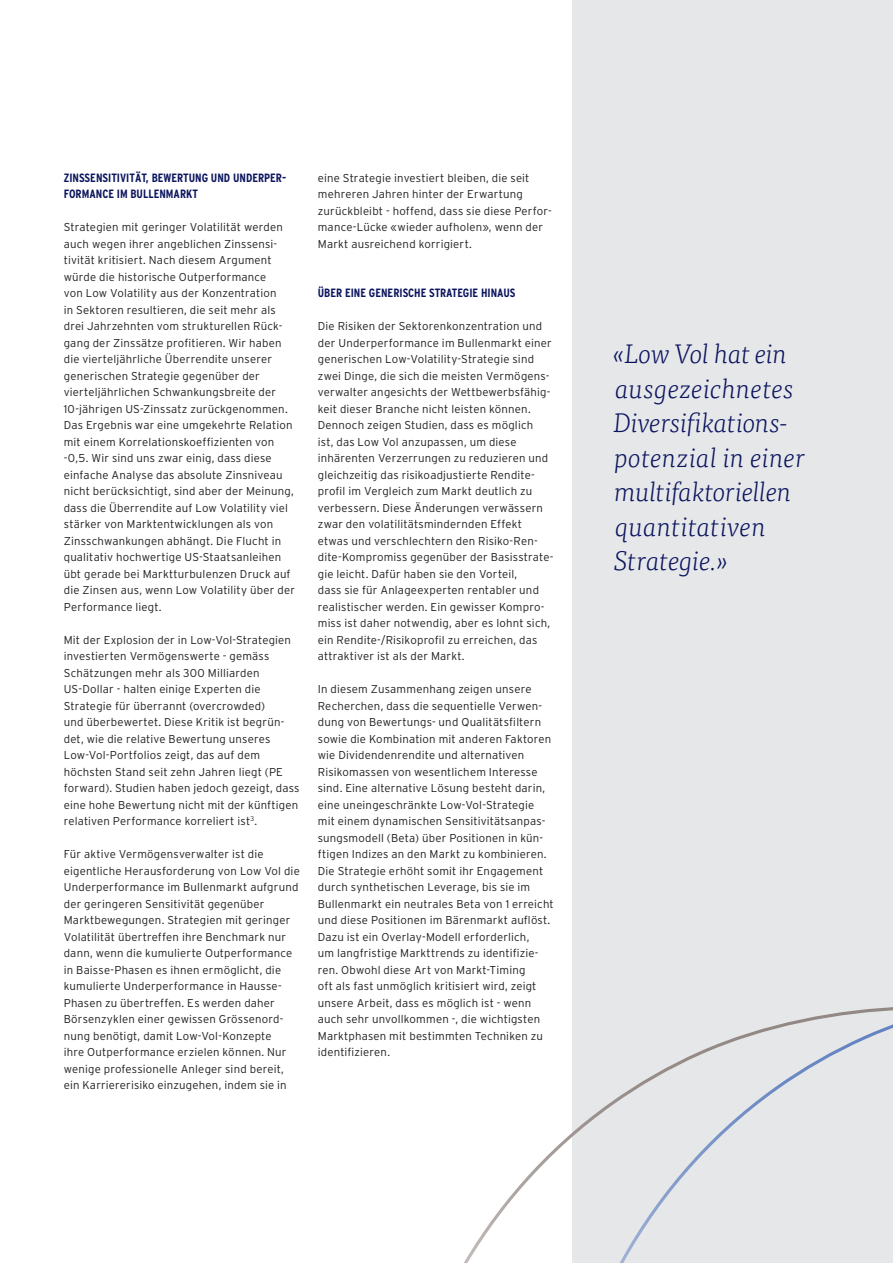
<style>
.page{position:relative;width:893px;height:1263px;background:#fff}
.page>*{position:absolute;margin:0;border:0;box-sizing:border-box;transform-origin:0 0}
.citation_big{font:italic 300 27px/34.5px "Tisa OT";letter-spacing:-.01em;color:#0b145e}
.texte_courant_FR{font:700 condensed 12px/16.5px "Interstate";color:#0b145e}
.texte_courant_FR-2{font:300 11.4px/16.5px "Interstate";letter-spacing:.015em;color:#231f20}
</style>
<div class="page">
<div style="left:572px;top:0;width:321px;height:1263px;background:#e6e7e9"></div>
<svg style="left:464px;top:1007px;width:429px;height:256px"></svg>
<svg style="left:612px;top:1018px;width:281px;height:245px"></svg>
<p class="texte_courant_FR" style="left:64px;top:169px;width:224px">ZINSSENSITIVITÄT, BEWERTUNG UND UNDERPER-<br>FORMANCE IM BULLENMARKT</p>
<p class="texte_courant_FR-2" style="left:64px;top:219px;width:233px">Strategien mit geringer Volatilität werden auch wegen ihrer angeblichen Zinssensi&shy;tivität kritisiert. Nach diesem Argument würde die historische Outperformance<br>von Low Volatility aus der Konzentration<br>in Sektoren resultieren, die seit mehr als drei Jahrzehnten vom strukturellen Rück&shy;gang der Zinssätze profitieren. Wir haben die vierteljährliche Überrendite unserer generischen Strategie gegenüber der vierteljährlichen Schwankungsbreite der 10-jährigen US-Zinssatz zurückgenommen.<br>Das Ergebnis war eine umgekehrte Relation mit einem Korrelationskoeffizienten von -0,5. Wir sind uns zwar einig, dass diese einfache Analyse das absolute Zinsniveau nicht berücksichtigt, sind aber der Meinung, dass die Überrendite auf Low Volatility viel stärker von Marktentwicklungen als von Zinsschwankungen abhängt. Die Flucht in qualitativ hochwertige US-Staatsanleihen übt gerade bei Marktturbulenzen Druck auf die Zinsen aus, wenn Low Volatility über der Performance liegt.</p>
<p class="texte_courant_FR-2" style="left:64px;top:631px;width:237px">Mit der Explosion der in Low-Vol-Strategien investierten Vermögenswerte - gemäss Schätzungen mehr als 300 Milliarden US-Dollar - halten einige Experten die Strategie für überrannt (overcrowded)<br>und überbewertet. Diese Kritik ist begrün&shy;det, wie die relative Bewertung unseres Low-Vol-Portfolios zeigt, das auf dem höchsten Stand seit zehn Jahren liegt (PE forward). Studien haben jedoch gezeigt, dass eine hohe Bewertung nicht mit der künftigen relativen Performance korreliert ist<sup>3</sup>.</p>
<p class="texte_courant_FR-2" style="left:64px;top:846px;width:238px">Für aktive Vermögensverwalter ist die eigentliche Herausforderung von Low Vol die Underperformance im Bullenmarkt aufgrund der geringeren Sensitivität gegenüber Marktbewegungen. Strategien mit geringer Volatilität übertreffen ihre Benchmark nur dann, wenn die kumulierte Outperformance in Baisse-Phasen es ihnen ermöglicht, die kumulierte Underperformance in Hausse-Phasen zu übertreffen. Es werden daher Börsenzyklen einer gewissen Grössenord&shy;nung benötigt, damit Low-Vol-Konzepte<br>ihre Outperformance erzielen können. Nur wenige professionelle Anleger sind bereit, ein Karriererisiko einzugehen, indem sie in</p>
<p class="texte_courant_FR-2" style="left:318px;top:169px;width:235px">eine Strategie investiert bleiben, die seit mehreren Jahren hinter der Erwartung zurückbleibt - hoffend, dass sie diese Perfor&shy;mance-Lücke «wieder aufholen», wenn der Markt ausreichend korrigiert.</p>
<p class="texte_courant_FR" style="left:318px;top:284px;width:199px">ÜBER EINE GENERISCHE STRATEGIE HINAUS</p>
<p class="texte_courant_FR-2" style="left:318px;top:318px;width:237px">Die Risiken der Sektorenkonzentration und der Underperformance im Bullenmarkt einer generischen Low-Volatility-Strategie sind zwei Dinge, die sich die meisten Vermögens&shy;verwalter angesichts der Wettbewerbsfähig&shy;keit dieser Branche nicht leisten können.<br>Dennoch zeigen Studien, dass es möglich<br>ist, das Low Vol anzupassen, um diese inhärenten Verzerrungen zu reduzieren und gleichzeitig das risikoadjustierte Rendite&shy;profil im Vergleich zum Markt deutlich zu verbessern. Diese Änderungen verwässern zwar den volatilitätsmindernden Effekt etwas und verschlechtern den Risiko-Ren&shy;dite-Kompromiss gegenüber der Basisstrate&shy;gie leicht. Dafür haben sie den Vorteil,<br>dass sie für Anlageexperten rentabler und realistischer werden. Ein gewisser Kompro&shy;miss ist daher notwendig, aber es lohnt sich, ein Rendite-/Risikoprofil zu erreichen, das attraktiver ist als der Markt.</p>
<p class="texte_courant_FR-2" style="left:318px;top:681px;width:238px">In diesem Zusammenhang zeigen unsere Recherchen, dass die sequentielle Verwen&shy;dung von Bewertungs- und Qualitätsfiltern sowie die Kombination mit anderen Faktoren wie Dividendenrendite und alternativen Risikomassen von wesentlichem Interesse sind. Eine alternative Lösung besteht darin, eine uneingeschränkte Low-Vol-Strategie mit einem dynamischen Sensitivitätsanpas&shy;sungsmodell (Beta) über Positionen in kün&shy;ftigen Indizes an den Markt zu kombinieren.<br>Die Strategie erhöht somit ihr Engagement durch synthetischen Leverage, bis sie im Bullenmarkt ein neutrales Beta von 1 erreicht und diese Positionen im Bärenmarkt auflöst.<br>Dazu ist ein Overlay-Modell erforderlich,<br>um langfristige Markttrends zu identifizie&shy;ren. Obwohl diese Art von Markt-Timing<br>oft als fast unmöglich kritisiert wird, zeigt unsere Arbeit, dass es möglich ist - wenn auch sehr unvollkommen -, die wichtigsten Marktphasen mit bestimmten Techniken zu identifizieren.</p>
<p class="citation_big" style="left:613px;top:337px;width:194px">«Low Vol hat ein ausgezeichnetes<br>Diversifikations&shy;potenzial in einer multifaktoriellen quantitativen<br>Strategie.»</p>
</div>
